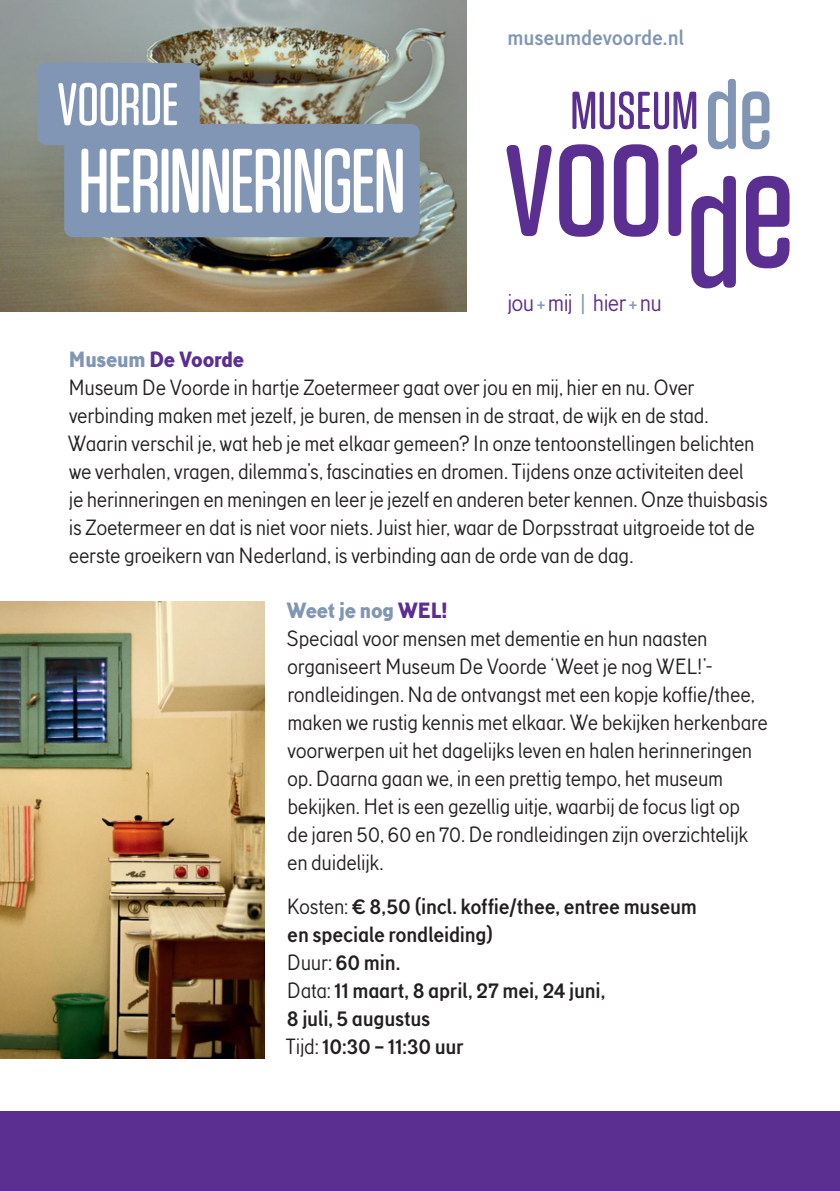
<style>
.page{position:relative;width:840px;height:1191px;background:#fff}
.page>*{position:absolute;margin:0;border:0;box-sizing:border-box;transform-origin:0 0}
.t1{font:24px "TT Corals";letter-spacing:-.03em;color:#5b2e91}
.t2{font:22px/28px "TT Corals";letter-spacing:-.015em;color:#231f20}
.t3{font:700 22px "TT Corals";letter-spacing:-.01em;color:#231f20}
.t4{font:700 22px "TT Corals";letter-spacing:-.01em;color:#8096b4}
.t5{font:800 22px "TT Corals";letter-spacing:-.01em;color:#5b2e91}
.t6{font:800 22px "TT Corals";letter-spacing:-.01em;color:#8096b4}
.s1{color:#8096b4}
.s2{color:#5b2e91}
.s3{font-weight:400}
</style>
<div class="page">
<img style="left:0;top:0;width:466px;height:312px">
<div style="left:0;top:1112px;width:839px;height:79px;background:#5b2e91"></div>
<svg style="left:506px;top:79px;width:283px;height:209px"></svg>
<svg style="left:37px;top:63px;width:382px;height:174px;background:#85939e"></svg>
<svg style="left:58px;top:83px;width:119px;height:42px"></svg>
<svg style="left:81px;top:148px;width:321px;height:65px"></svg>
<img style="left:0;top:602px;width:264px;height:457px">
<p class="t4" style="left:507px;top:25px;width:178px">museumdevoorde.nl</p>
<p class="t1" style="left:507px;top:289px;width:156px">jou<span class="s1">+</span>mij <span class="s1">|</span> hier <span class="s1">+</span>nu</p>
<p class="t5" style="left:69px;top:346px;width:177px"><span class="s1">Museum</span> De Voorde</p>
<p class="t2" style="left:68px;top:372px;width:627px">Museum De Voorde in hartje Zoetermeer gaat over jou en mij, hier en nu. Over</p>
<p class="t2" style="left:69px;top:400px;width:641px">verbinding maken met jezelf, je buren, de mensen in de straat, de wijk en de stad.</p>
<p class="t2" style="left:68px;top:428px;width:688px">Waarin verschil je, wat heb je met elkaar gemeen? In onze tentoonstellingen belichten we verhalen, vragen, dilemma’s, fascinaties en dromen. Tijdens onze activiteiten deel</p>
<p class="t2" style="left:69px;top:484px;width:700px">je herinneringen en meningen en leer je jezelf en anderen beter kennen. Onze thuisbasis is Zoetermeer en dat is niet voor niets. Juist hier, waar de Dorpsstraat uitgroeide tot de eerste groeikern van Nederland, is verbinding aan de orde van de dag.</p>
<p class="t6" style="left:286px;top:597px;width:162px">Weet je nog <span class="s2">WEL!</span></p>
<p class="t2" style="left:286px;top:624px;width:422px">Speciaal voor mensen met dementie en hun naasten</p>
<p class="t2" style="left:287px;top:652px;width:426px">organiseert Museum De Voorde ‘Weet je nog WEL!’-</p>
<p class="t2" style="left:287px;top:680px;width:482px">rondleidingen. Na de ontvangst met een kopje koffie/thee, maken we rustig kennis met elkaar. We bekijken herkenbare voorwerpen uit het dagelijks leven en halen herinneringen</p>
<p class="t2" style="left:287px;top:764px;width:437px">op. Daarna gaan we, in een prettig tempo, het museum</p>
<p class="t2" style="left:287px;top:792px;width:454px">bekijken. Het is een gezellig uitje, waarbij de focus ligt op</p>
<p class="t2" style="left:287px;top:820px;width:462px">de jaren 50, 60 en 70. De rondleidingen zijn overzichtelijk</p>
<p class="t2" style="left:287px;top:848px;width:98px">en duidelijk.</p>
<p class="t3" style="left:287px;top:893px;width:411px"><span class="s3">Kosten:</span> € 8,50 (incl. koffie/thee, entree museum</p>
<p class="t3" style="left:287px;top:921px;width:207px">en speciale rondleiding)</p>
<p class="t3" style="left:287px;top:949px;width:115px"><span class="s3">Duur:</span> 60 min.</p>
<p class="t3" style="left:287px;top:977px;width:320px"><span class="s3">Data:</span> 11 maart, 8 april, 27 mei, 24 juni,</p>
<p class="t3" style="left:287px;top:1005px;width:145px">8 juli, 5 augustus</p>
<p class="t3" style="left:285px;top:1033px;width:179px"><span class="s3">Tijd:</span> 10:30 – 11:30 uur</p>
</div>
